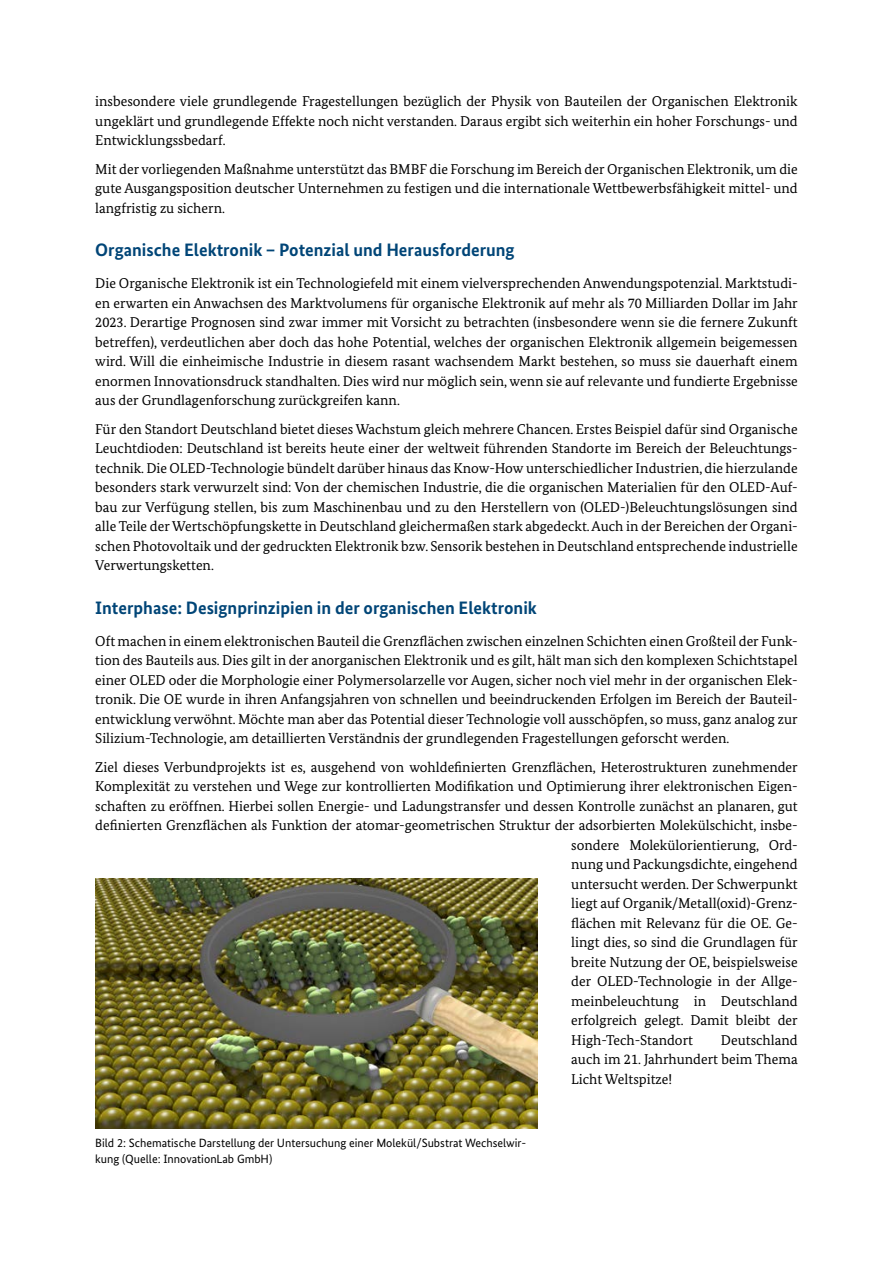
<style>
.page{position:relative;width:893px;height:1263px;background:#fff}
.page>*{position:absolute;margin:0;border:0;box-sizing:border-box;transform-origin:0 0}
.t1{font:700 18px "Bundes Sans";color:#004577}
.t2{font:14.25px/19.5px "Bundes Serif";color:#000;text-align:justify}
.t3{font:12px/15.8px "Bundes Sans";color:#000}
</style>
<div class="page">
<img style="left:95px;top:879px;width:442px;height:249px">
<p class="t2" style="left:95px;top:92px;width:704px">insbesondere viele grundlegende Fragestellungen bezüglich der Physik von Bauteilen der Organischen Elektronik ungeklärt und grundlegende Effekte noch nicht verstanden. Daraus ergibt sich weiterhin ein hoher Forschungs- und Entwicklungssbedarf.</p>
<p class="t2" style="left:95px;top:159px;width:704px">Mit der vorliegenden Maßnahme unterstützt das BMBF die Forschung im Bereich der Organischen Elektronik, um die gute Ausgangsposition deutscher Unternehmen zu festigen und die internationale Wettbewerbsfähigkeit mittel- und langfristig zu sichern.</p>
<h3 class="t1" style="left:95px;top:239px;width:421px">Organische Elektronik – Potenzial und Herausforderung</h3>
<p class="t2" style="left:95px;top:273px;width:704px">Die Organische Elektronik ist ein Technologiefeld mit einem vielversprechenden Anwendungspotenzial. Marktstudi&shy;en erwarten ein Anwachsen des Marktvolumens für organische Elektronik auf mehr als 70 Milliarden Dollar im Jahr 2023. Derartige Prognosen sind zwar immer mit Vorsicht zu betrachten (insbesondere wenn sie die fernere Zukunft betreffen), verdeutlichen aber doch das hohe Potential, welches der organischen Elektronik allgemein beigemessen wird. Will die einheimische Industrie in diesem rasant wachsendem Markt bestehen, so muss sie dauerhaft einem enormen Innovationsdruck standhalten. Dies wird nur möglich sein, wenn sie auf relevante und fundierte Ergebnisse aus der Grundlagenforschung zurückgreifen kann.</p>
<p class="t2" style="left:95px;top:419px;width:704px">Für den Standort Deutschland bietet dieses Wachstum gleich mehrere Chancen. Erstes Beispiel dafür sind Organische Leuchtdioden: Deutschland ist bereits heute einer der weltweit führenden Standorte im Bereich der Beleuchtungs&shy;technik. Die OLED-Technologie bündelt darüber hinaus das Know-How unterschiedlicher Industrien, die hierzulande besonders stark verwurzelt sind: Von der chemischen Industrie, die die organischen Materialien für den OLED-Auf&shy;bau zur Verfügung stellen, bis zum Maschinenbau und zu den Herstellern von (OLED-)Beleuchtungslösungen sind alle Teile der Wertschöpfungskette in Deutschland gleichermaßen stark abgedeckt. Auch in der Bereichen der Organi&shy;schen Photovoltaik und der gedruckten Elektronik bzw. Sensorik bestehen in Deutschland entsprechende industrielle Verwertungsketten.</p>
<h3 class="t1" style="left:95px;top:596px;width:443px">Interphase: Designprinzipien in der organischen Elektronik</h3>
<p class="t2" style="left:95px;top:631px;width:704px">Oft machen in einem elektronischen Bauteil die Grenzflächen zwischen einzelnen Schichten einen Großteil der Funk&shy;tion des Bauteils aus. Dies gilt in der anorganischen Elektronik und es gilt, hält man sich den komplexen Schichtstapel einer OLED oder die Morphologie einer Polymersolarzelle vor Augen, sicher noch viel mehr in der organischen Elek&shy;tronik. Die OE wurde in ihren Anfangsjahren von schnellen und beeindruckenden Erfolgen im Bereich der Bauteil&shy;entwicklung verwöhnt. Möchte man aber das Potential dieser Technologie voll ausschöpfen, so muss, ganz analog zur Silizium-Technologie, am detaillierten Verständnis der grundlegenden Fragestellungen geforscht werden.</p>
<p class="t2" style="left:95px;top:757px;width:704px">Ziel dieses Verbundprojekts ist es, ausgehend von wohldefinierten Grenzflächen, Heterostrukturen zunehmender</p>
<p class="t2" style="left:95px;top:776px;width:704px">Komplexität zu verstehen und Wege zur kontrollierten Modifikation und Optimierung ihrer elektronischen Eigen-</p>
<p class="t2" style="left:95px;top:796px;width:704px">schaften zu eröffnen. Hierbei sollen Energie- und Ladungstransfer und dessen Kontrolle zunächst an planaren, gut</p>
<p class="t2" style="left:95px;top:815px;width:704px">definierten Grenzflächen als Funktion der atomar-geometrischen Struktur der adsorbierten Molekülschicht, insbe-</p>
<p class="t2" style="left:571px;top:835px;width:228px">sondere Molekülorientierung, Ord-</p>
<p class="t2" style="left:571px;top:854px;width:228px">nung und Packungsdichte, eingehend</p>
<p class="t2" style="left:571px;top:874px;width:228px">untersucht werden. Der Schwerpunkt</p>
<p class="t2" style="left:571px;top:893px;width:228px">liegt auf Organik/Metall(oxid)-Grenz-</p>
<p class="t2" style="left:571px;top:913px;width:228px">flächen mit Relevanz für die OE. Ge-</p>
<p class="t2" style="left:571px;top:932px;width:228px">lingt dies, so sind die Grundlagen für</p>
<p class="t2" style="left:571px;top:952px;width:228px">breite Nutzung der OE, beispielsweise</p>
<p class="t2" style="left:571px;top:971px;width:228px">der OLED-Technologie in der Allge-</p>
<p class="t2" style="left:571px;top:991px;width:228px">meinbeleuchtung in Deutschland</p>
<p class="t2" style="left:571px;top:1010px;width:228px">erfolgreich gelegt. Damit bleibt der</p>
<p class="t2" style="left:571px;top:1030px;width:123px">High-Tech-Standort</p>
<p class="t2" style="left:571px;top:1030px;width:228px;text-indent:150px">Deutschland auch im 21. Jahrhundert beim Thema Licht Weltspitze!</p>
<p class="t3" style="left:95px;top:1135px;width:432px">Bild 2: Schematische Darstellung der Untersuchung einer Molekül/Substrat Wechselwir&shy;kung (Quelle: InnovationLab GmbH)</p>
</div>
